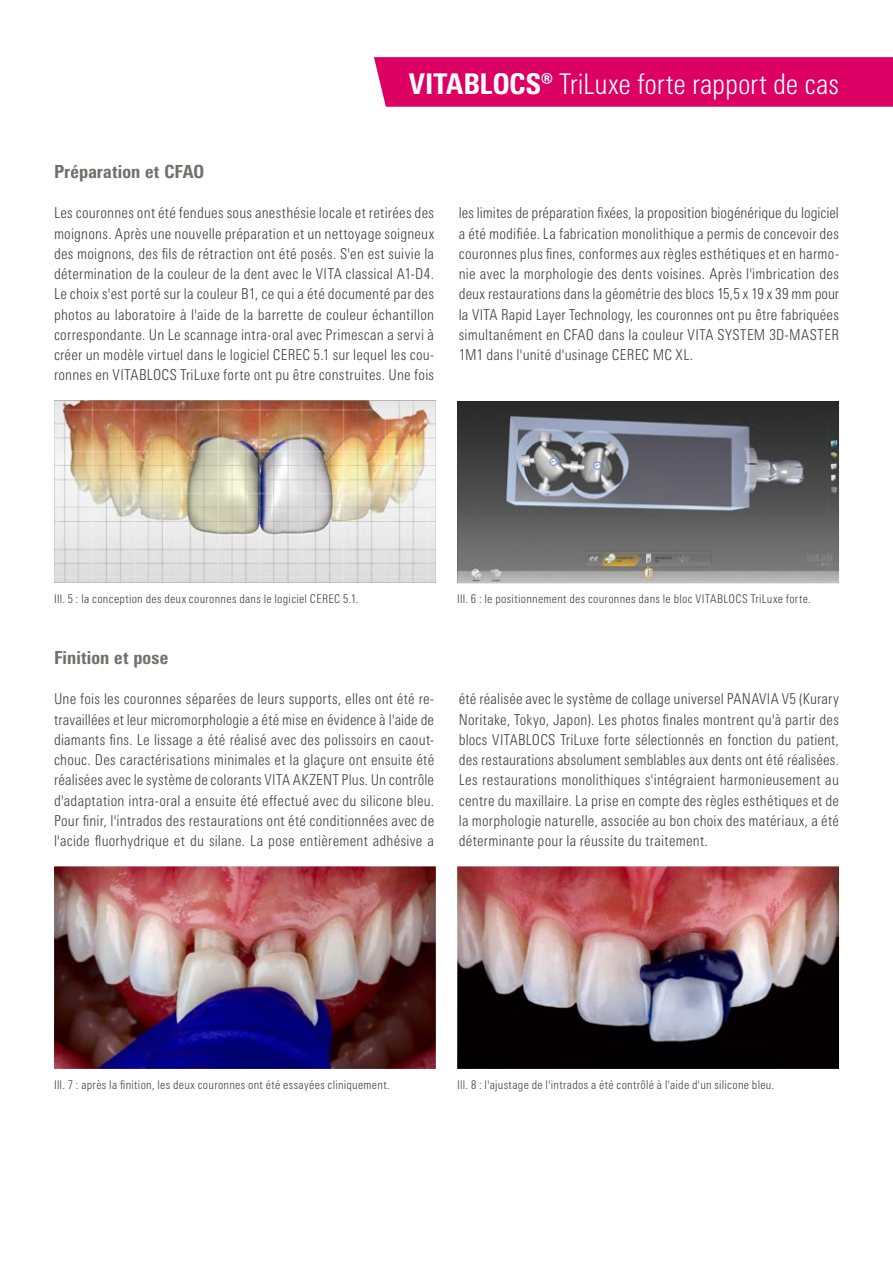
<style>
.page{position:relative;width:893px;height:1263px;background:#fff}
.page>*{position:absolute;margin:0;border:0;box-sizing:border-box;transform-origin:0 0}
.t1{font:300 condensed 28.5px "Univers Next Pro";color:#fff}
.t2{font:800 condensed 18px "Univers Next Pro";letter-spacing:.01em;color:#6f6f6e}
.t3{font:300 condensed 15px/20.2px "Univers Next Pro";letter-spacing:.015em;color:#3b3b3a;text-align:justify}
.t4{font:300 condensed 12px "Univers Next Pro";letter-spacing:.025em;color:#3b3b3a}
.s1{font-weight:800}
</style>
<div class="page">
<img style="left:457px;top:401px;width:382px;height:182px">
<img style="left:54px;top:401px;width:382px;height:182px">
<img style="left:54px;top:866px;width:382px;height:203px">
<img style="left:457px;top:866px;width:382px;height:203px">
<div style="left:374px;top:57px;width:519px;height:50px;background:#dd0064"></div>
<h1 class="t1" style="left:409px;top:67px;width:432px"><span class="s1">VITABLOCS®</span> TriLuxe forte rapport de cas</h1>
<p class="t2" style="left:54px;top:161px;width:152px">Préparation et CFAO</p>
<p class="t3" style="left:54px;top:203px;width:382px">Les couronnes ont été fendues sous anesthésie locale et retirées des moignons. Après une nouvelle préparation et un nettoyage soigneux des moignons, des fils de rétraction ont été posés. S'en est suivie la détermination de la couleur de la dent avec le VITA classical A1-D4.<br>Le choix s'est porté sur la couleur B1, ce qui a été documenté par des photos au laboratoire à l'aide de la barrette de couleur échantillon correspondante. Un Le scannage intra-oral avec Primescan a servi à créer un modèle virtuel dans le logiciel CEREC 5.1 sur lequel les cou&shy;ronnes en VITABLOCS TriLuxe forte ont pu être construites. Une fois</p>
<p class="t3" style="left:459px;top:203px;width:382px">les limites de préparation fixées, la proposition biogénérique du logiciel a été modifiée. La fabrication monolithique a permis de concevoir des couronnes plus fines, conformes aux règles esthétiques et en harmo&shy;nie avec la morphologie des dents voisines. Après l'imbrication des deux restaurations dans la géométrie des blocs 15,5 x 19 x 39 mm pour la VITA Rapid Layer Technology, les couronnes ont pu être fabriquées simultanément en CFAO dans la couleur VITA SYSTEM 3D-MASTER 1M1 dans l'unité d'usinage CEREC MC XL.</p>
<p class="t4" style="left:54px;top:592px;width:306px">Ill. 5 : la conception des deux couronnes dans le logiciel CEREC 5.1.</p>
<p class="t4" style="left:457px;top:592px;width:355px">Ill. 6 : le positionnement des couronnes dans le bloc VITABLOCS TriLuxe forte.</p>
<p class="t2" style="left:54px;top:647px;width:116px">Finition et pose</p>
<p class="t3" style="left:54px;top:689px;width:382px">Une fois les couronnes séparées de leurs supports, elles ont été re&shy;travaillées et leur micromorphologie a été mise en évidence à l'aide de diamants fins. Le lissage a été réalisé avec des polissoirs en caout&shy;chouc. Des caractérisations minimales et la glaçure ont ensuite été réalisées avec le système de colorants VITA AKZENT Plus. Un contrôle d'adaptation intra-oral a ensuite été effectué avec du silicone bleu.<br>Pour finir, l'intrados des restaurations ont été conditionnées avec de l'acide fluorhydrique et du silane. La pose entièrement adhésive a</p>
<p class="t3" style="left:459px;top:689px;width:382px">été réalisée avec le système de collage universel PANAVIA V5 (Kurary Noritake, Tokyo, Japon). Les photos finales montrent qu'à partir des blocs VITABLOCS TriLuxe forte sélectionnés en fonction du patient, des restaurations absolument semblables aux dents ont été réalisées.<br>Les restaurations monolithiques s'intégraient harmonieusement au centre du maxillaire. La prise en compte des règles esthétiques et de la morphologie naturelle, associée au bon choix des matériaux, a été déterminante pour la réussite du traitement.</p>
<p class="t4" style="left:54px;top:1078px;width:337px">Ill. 7 : après la finition, les deux couronnes ont été essayées cliniquement.</p>
<p class="t4" style="left:457px;top:1078px;width:319px">Ill. 8 : l'ajustage de l'intrados a été contrôlé à l'aide d'un silicone bleu.</p>
</div>
